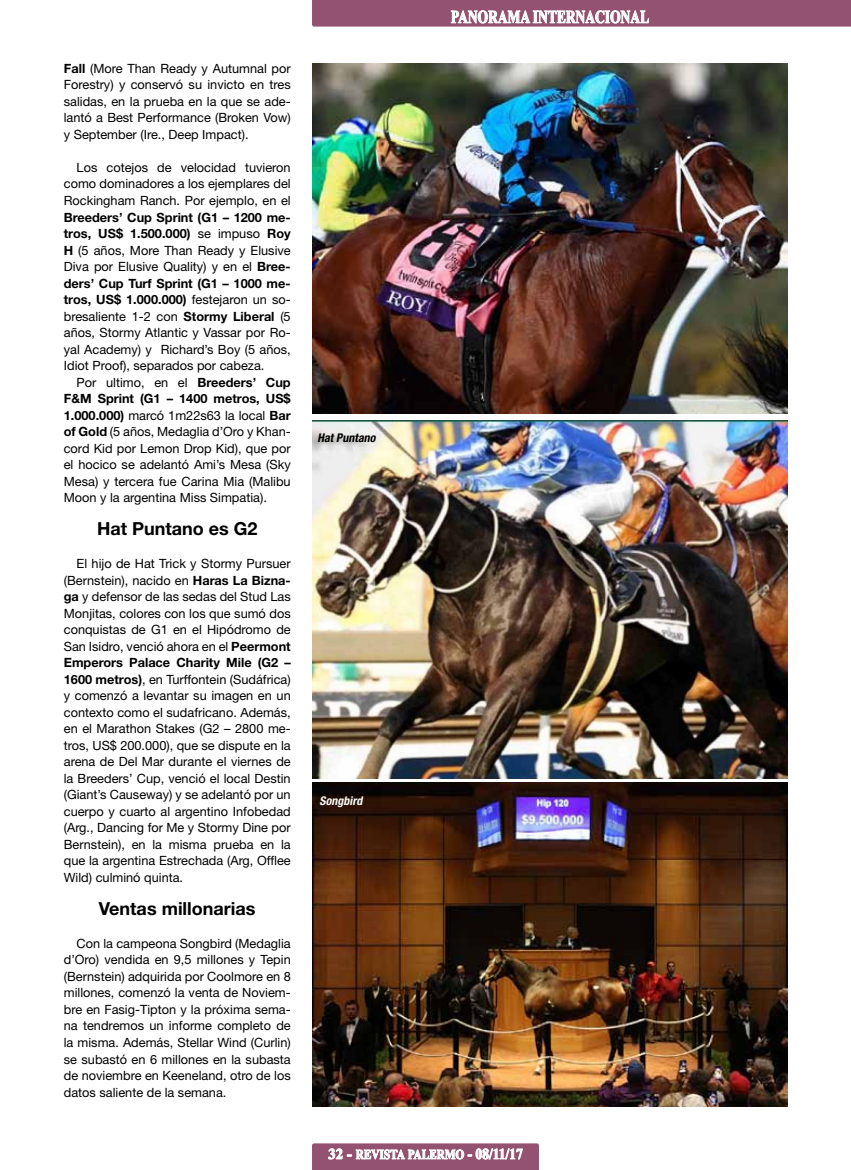
<style>
.page{position:relative;width:851px;height:1170px;background:#fff}
.page>*{position:absolute;margin:0;border:0;box-sizing:border-box;transform-origin:0 0}
.t1{font:700 18px "Helvetica Neue LT Std";color:#000}
.t2{font:700 18px "Times New Roman";color:#fff;scale:.75 1}
.t3{font:700 13.5px "Times New Roman";color:#fff;scale:.83 1}
.t4{font:12.75px/16.5px "Helvetica Neue LT Std";color:#000;text-align:justify}
.t5{font:italic 700 condensed 12px "Helvetica Neue LT Std";color:#000}
.t6{font:italic 700 condensed 12px "Helvetica Neue LT Std";color:#f9f9fa}
.s1{font-weight:700}
.s2{font-size:15px}
</style>
<div class="page">
<svg style="left:312px;top:1143px;width:227px;height:26px;background:#a67189"></svg>
<svg style="left:312px;top:0;width:538px;height:27px;background:#9d637d"></svg>
<img style="left:312px;top:64px;width:475px;height:350px">
<img style="left:312px;top:420px;width:475px;height:358px">
<img style="left:312px;top:782px;width:475px;height:324px">
<p class="t4" style="left:64px;top:60px;width:228px"><span class="s1">Fall</span> (More Than Ready y Autumnal por Forestry) y conservó su invicto en tres salidas, en la prueba en la que se ade&shy;lantó a Best Performance (Broken Vow) y September (Ire., Deep Impact).</p>
<p class="t4" style="left:64px;top:159px;width:228px;text-indent:13px">Los cotejos de velocidad tuvieron como dominadores a los ejemplares del Rockingham Ranch. Por ejemplo, en el</p>
<p class="t4" style="left:64px;top:208px;width:228px"><span class="s1">Breeders’ Cup Sprint (G1 – 1200 me&shy;tros, US$ 1.500.000)</span> se impuso <span class="s1">Roy H</span> (5 años, More Than Ready y Elusive Diva por Elusive Quality) y en el <span class="s1">Bree&shy;ders’ Cup Turf Sprint (G1 – 1000 me&shy;tros, US$ 1.000.000)</span> festejaron un so&shy;bresaliente 1-2 con <span class="s1">Stormy Liberal</span> (5 años, Stormy Atlantic y Vassar por Ro&shy;yal Academy) y Richard’s Boy (5 años, Idiot Proof), separados por cabeza.</p>
<p class="t4" style="left:64px;top:373px;width:228px;text-indent:13px">Por ultimo, en el <span class="s1">Breeders’ Cup F&amp;M Sprint (G1 – 1400 metros, US$ 1.000.000)</span> marcó 1m22s63 la local <span class="s1">Bar of Gold</span> (5 años, Medaglia d’Oro y Khan&shy;cord Kid por Lemon Drop Kid), que por el hocico se adelantó Ami’s Mesa (Sky Mesa) y tercera fue Carina Mia (Malibu Moon y la argentina Miss Simpatia).</p>
<h1 class="t1" style="left:97px;top:517px;width:162px">Hat Puntano es G2</h1>
<p class="t4" style="left:64px;top:555px;width:228px;text-indent:13px">El hijo de Hat Trick y Stormy Pursuer (Bernstein), nacido en <span class="s1">Haras La Bizna&shy;ga</span> y defensor de las sedas del Stud Las Monjitas, colores con los que sumó dos conquistas de G1 en el Hipódromo de San Isidro, venció ahora en el <span class="s1">Peermont Emperors Palace Charity Mile (G2 – 1600 metros)</span>, en Turffontein (Sudáfrica) y comenzó a levantar su imagen en un contexto como el sudafricano. Además, en el Marathon Stakes (G2 – 2800 me&shy;tros, US$ 200.000), que se dispute en la arena de Del Mar durante el viernes de la Breeders’ Cup, venció el local Destin (Giant’s Causeway) y se adelantó por un cuerpo y cuarto al argentino Infobedad (Arg., Dancing for Me y Stormy Dine por Bernstein), en la misma prueba en la que la argentina Estrechada (Arg, Offlee Wild) culminó quinta.</p>
<h1 class="t1" style="left:99px;top:897px;width:158px">Ventas millonarias</h1>
<p class="t4" style="left:64px;top:934px;width:228px;text-indent:13px">Con la campeona Songbird (Medaglia d’Oro) vendida en 9,5 millones y Tepin (Bernstein) adquirida por Coolmore en 8 millones, comenzó la venta de Noviem&shy;bre en Fasig-Tipton y la próxima sema&shy;na tendremos un informe completo de la misma. Además, Stellar Wind (Curlin) se subastó en 6 millones en la subasta de noviembre en Keeneland, otro de los datos saliente de la semana.</p>
<h1 class="t2" style="left:451px;top:4px;width:266px">PANORAMA INTERNACIONAL</h1>
<p class="t5" style="left:317px;top:430px;width:62px">HatPuntano</p>
<p class="t6" style="left:319px;top:793px;width:47px">Songbird</p>
<p class="t3" style="left:328px;top:1144px;width:236px"><span class="s2">32 -</span> REVISTA PALERMO <span class="s2">- 08/11/17</span></p>
</div>
